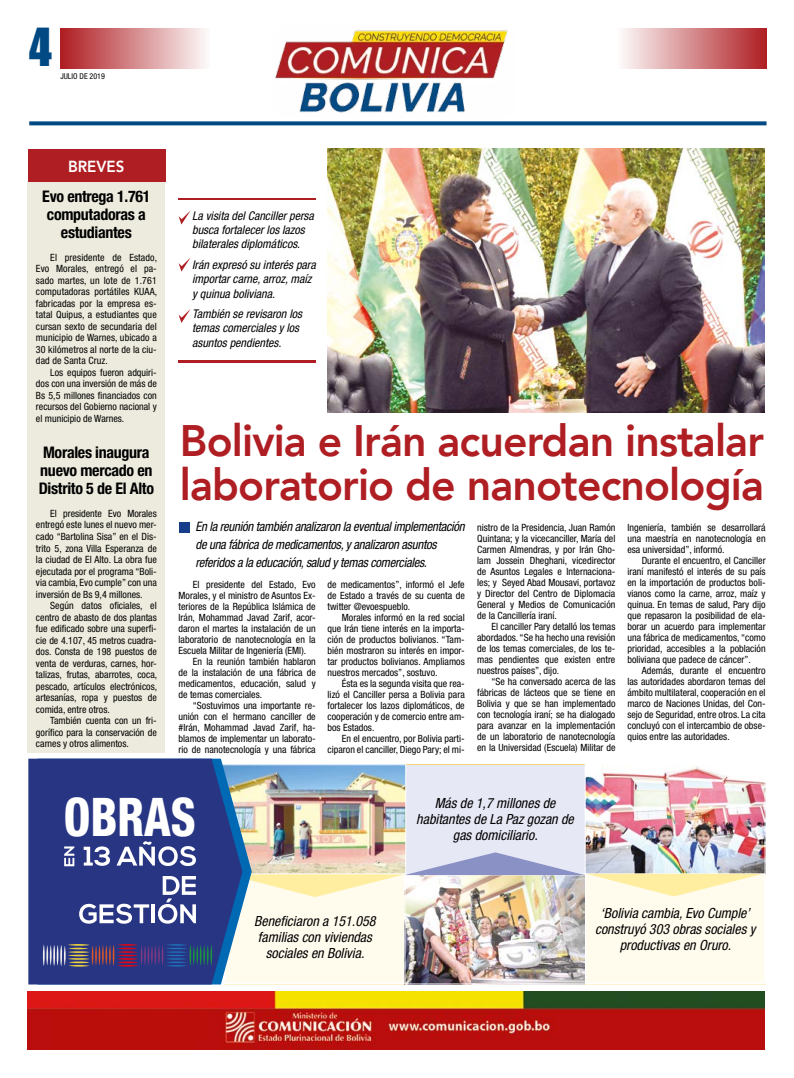
<style>
.page{position:relative;width:794px;height:1078px;background:#fff}
.page>*{position:absolute;margin:0;border:0;box-sizing:border-box;transform-origin:0 0}
.t1{font:800 condensed 53.3px "Helvetica Neue LT Std";color:#fff;scale:.87 1}
.t2{font:48.1px "Impact";color:#004982;scale:.95 1}
.t3{font:800 44px/44px "Avenir";letter-spacing:-.02em;color:#af1e23}
.t4{font:700 condensed 16px/18px "Helvetica Neue LT Std";letter-spacing:-.02em;color:#000;text-align:center}
.t5{font:800 16px "Avenir";color:#fff;scale:.94 1}
.t6{font:italic condensed 14px/16px "Helvetica Neue LT Std";color:#000;text-align:center}
.t7{font:italic condensed 13px/18px "Helvetica Neue LT Std";letter-spacing:-.02em;color:#000}
.t8{font:italic condensed 12px/14.4px "Helvetica Neue LT Std";color:#000}
.t9{font:condensed 10px/11px "Helvetica Neue LT Std";color:#000;text-align:justify}
.t10{font:condensed 8px "Helvetica Neue LT Std";color:#000}
</style>
<div class="page">
<img style="left:275px;top:30px;width:233px;height:83px">
<svg style="left:29px;top:121px;width:737px;height:4px;background:#185a8d"></svg>
<svg style="left:60px;top:28px;width:145px;height:41px;background:#d4888a"></svg>
<svg style="left:623px;top:28px;width:143px;height:41px;background:#d4898c"></svg>
<img style="left:328px;top:148px;width:437px;height:264px">
<div style="left:27px;top:182px;width:138px;height:571px;background:#edebdd"></div>
<div style="left:180px;top:522px;width:10px;height:10px;background:#153d8a"></div>
<img style="left:27px;top:991px;width:738px;height:58px">
<hr style="left:178px;top:198px;width:138px;height:2px;background:#af1e23">
<hr style="left:178px;top:360px;width:137px;height:3px;background:#af1e23">
<svg style="left:179px;top:309px;width:12px;height:14px"></svg>
<svg style="left:179px;top:257px;width:12px;height:14px"></svg>
<svg style="left:179px;top:210px;width:12px;height:14px"></svg>
<div style="left:28px;top:149px;width:137px;height:33px;background:#af1e23"></div>
<div style="left:252px;top:875px;width:512px;height:107px;background:#fffcee"></div>
<div style="left:406px;top:764px;width:178px;height:88px;background:#e7e8f5"></div>
<img style="left:252px;top:766px;width:152px;height:86px">
<div style="left:221px;top:764px;width:185px;height:110px;border:1px solid #fff"></div>
<img style="left:406px;top:896px;width:178px;height:86px">
<div style="left:404px;top:874px;width:182px;height:110px;border:1px solid #fff"></div>
<img style="left:586px;top:766px;width:177px;height:86px">
<div style="left:584px;top:764px;width:181px;height:110px;border:1px solid #fff"></div>
<img style="left:252px;top:852px;width:511px;height:44px">
<svg style="left:242px;top:764px;width:10px;height:219px;background:#bed0d1"></svg>
<svg style="left:28px;top:758px;width:214px;height:226px;background:#2e3f89"></svg>
<svg style="left:64px;top:846px;width:10px;height:20px"></svg>
<svg style="left:84px;top:846px;width:26px;height:19px"></svg>
<svg style="left:116px;top:840px;width:80px;height:25px"></svg>
<svg style="left:79px;top:903px;width:70px;height:20px"></svg>
<hr style="left:151px;top:904px;width:4px;height:19px;background:#fff">
<svg style="left:158px;top:875px;width:38px;height:48px"></svg>
<svg style="left:43px;top:943px;width:169px;height:23px;background:#4b497b"></svg>
<h2 class="t2" style="left:29px;top:10px;width:26px">4</h2>
<p class="t10" style="left:60px;top:72px;width:46px">JULIO DE 2019</p>
<h3 class="t5" style="left:68px;top:154px;width:61px">BREVES</h3>
<h3 class="t4" style="left:42px;top:187px;width:110px">Evo entrega 1.761 computadoras a estudiantes</h3>
<p class="t9" style="left:36px;top:251px;width:123px;line-height:11.5px;text-indent:14px">El presidente de Estado, Evo Morales, entregó el pa&shy;sado martes, un lote de 1.761 computadoras portátiles KUAA, fabricadas por la empresa es&shy;tatal Quipus, a estudiantes que cursan sexto de secundaria del municipio de Warnes, ubicado a 30 kilómetros al norte de la ciu&shy;dad de Santa Cruz.</p>
<p class="t9" style="left:36px;top:366px;width:122px;line-height:11.5px;text-indent:14px">Los equipos fueron adquiri&shy;dos con una inversión de más de Bs 5,5 millones financiados con recursos del Gobierno nacional y el municipio de Warnes.</p>
<h3 class="t4" style="left:39px;top:443px;width:117px;text-align:left">Morales inaugura nuevo mercado en<br>Distrito 5 de El Alto</h3>
<p class="t9" style="left:36px;top:507px;width:122px;line-height:11.5px;text-indent:14px">El presidente Evo Morales entregó este lunes el nuevo mer&shy;cado “Bartolina Sisa” en el Dis&shy;trito 5, zona Villa Esperanza de la ciudad de El Alto. La obra fue ejecutada por el programa “Boli&shy;via cambia, Evo cumple” con una inversión de Bs 9,4 millones.</p>
<p class="t9" style="left:36px;top:599px;width:123px;line-height:11.5px;text-indent:14px">Según datos oficiales, el centro de abasto de dos plantas fue edificado sobre una superfi&shy;cie de 4.107, 45 metros cuadra&shy;dos. Consta de 198 puestos de venta de verduras, carnes, hor&shy;talizas, frutas, abarrotes, coca, pescado, artículos electrónicos, artesanías, ropa y puestos de comida, entre otros.</p>
<p class="t9" style="left:36px;top:714px;width:122px;line-height:11.5px;text-indent:14px">También cuenta con un fri&shy;gorífico para la conservación de carnes y otros alimentos.</p>
<p class="t8" style="left:192px;top:208px;width:123px">La visita del Canciller persa busca fortalecer los lazos bilaterales diplomáticos.</p>
<p class="t8" style="left:192px;top:257px;width:125px">Irán expresó su interés para importar carne, arroz, maíz y quinua boliviana.</p>
<p class="t8" style="left:192px;top:307px;width:111px">También se revisaron los temas comerciales y los asuntos pendientes.</p>
<h3 class="t3" style="left:180px;top:418px;width:585px">Bolivia e Irán acuerdan instalar laboratorio de nanotecnología</h3>
<h3 class="t7" style="left:195px;top:518px;width:271px">En la reunión también analizaron la eventual implementación de una fábrica de medicamentos, y analizaron asuntos referidos a la educación, salud y temas comerciales.</h3>
<p class="t9" style="left:193px;top:578px;width:124px">El presidente del Estado, Evo</p>
<p class="t9" style="left:179px;top:589px;width:139px">Morales, y el ministro de Asuntos Ex-</p>
<p class="t9" style="left:179px;top:600px;width:139px">teriores de la República Islámica de</p>
<p class="t9" style="left:179px;top:611px;width:139px">Irán, Mohammad Javad Zarif, acor-</p>
<p class="t9" style="left:179px;top:622px;width:139px">daron el martes la instalación de un</p>
<p class="t9" style="left:179px;top:633px;width:139px">laboratorio de nanotecnología en la</p>
<p class="t9" style="left:179px;top:644px;width:129px">Escuela Militar de Ingeniería (EMI).</p>
<p class="t9" style="left:193px;top:655px;width:124px">En la reunión también hablaron</p>
<p class="t9" style="left:179px;top:666px;width:139px">de la instalación de una fábrica de</p>
<p class="t9" style="left:179px;top:677px;width:139px">medicamentos, educación, salud y</p>
<p class="t9" style="left:179px;top:688px;width:85px">de temas comerciales.</p>
<p class="t9" style="left:193px;top:699px;width:124px">“Sostuvimos una importante re-</p>
<p class="t9" style="left:179px;top:710px;width:139px">unión con el hermano canciller de</p>
<p class="t9" style="left:179px;top:721px;width:139px">#Irán, Mohammad Javad Zarif, ha-</p>
<p class="t9" style="left:179px;top:732px;width:139px">blamos de implementar un laborato-</p>
<p class="t9" style="left:179px;top:743px;width:139px">rio de nanotecnología y una fábrica</p>
<p class="t9" style="left:327px;top:578px;width:139px">de medicamentos”, informó el Jefe de Estado a través de su cuenta de twitter @evoespueblo.</p>
<p class="t9" style="left:327px;top:611px;width:139px;text-indent:14px">Morales informó en la red social que Irán tiene interés en la importa&shy;ción de productos bolivianos. “Tam&shy;bién mostraron su interés en impor&shy;tar productos bolivianos. Ampliamos nuestros mercados”, sostuvo.</p>
<p class="t9" style="left:327px;top:677px;width:139px;text-indent:14px">Ésta es la segunda visita que rea&shy;lizó el Canciller persa a Bolivia para fortalecer los lazos diplomáticos, de cooperación y de comercio entre am&shy;bos Estados.</p>
<p class="t9" style="left:327px;top:732px;width:139px;text-align:right">En el encuentro, por Bolivia parti&shy;ciparon el canciller, Diego Pary; el mi-</p>
<p class="t9" style="left:477px;top:522px;width:140px">nistro de la Presidencia, Juan Ramón Quintana; y la vicecanciller, María del Carmen Almendras, y por Irán Gho&shy;lam Jossein Dheghani, vicedirector de Asuntos Legales e Internaciona&shy;les; y Seyed Abad Mousavi, portavoz y Director del Centro de Diplomacia General y Medios de Comunicación de la Cancillería iraní.</p>
<p class="t9" style="left:477px;top:621px;width:140px;text-indent:14px">El canciller Pary detalló los temas abordados. “Se ha hecho una revisión de los temas comerciales, de los te&shy;mas pendientes que existen entre nuestros países”, dijo.</p>
<p class="t9" style="left:477px;top:676px;width:140px;text-indent:14px">“Se ha conversado acerca de las fábricas de lácteos que se tiene en Bolivia y que se han implementado con tecnología iraní; se ha dialogado para avanzar en la implementación de un laboratorio de nanotecnología en la Universidad (Escuela) Militar de</p>
<p class="t9" style="left:627px;top:522px;width:140px">Ingeniería, también se desarrollará una maestría en nanotecnología en esa universidad”, informó.</p>
<p class="t9" style="left:627px;top:555px;width:140px;text-indent:14px">Durante el encuentro, el Canciller iraní manifestó el interés de su país en la importación de productos boli&shy;vianos como la carne, arroz, maíz y quinua. En temas de salud, Pary dijo que repasaron la posibilidad de ela&shy;borar un acuerdo para implementar una fábrica de medicamentos, “como prioridad, accesibles a la población boliviana que padece de cáncer”.</p>
<p class="t9" style="left:627px;top:665px;width:140px;text-indent:14px">Además, durante el encuentro las autoridades abordaron temas del ámbito multilateral, cooperación en el marco de Naciones Unidas, del Con&shy;sejo de Seguridad, entre otros. La cita concluyó con el intercambio de obse&shy;quios entre las autoridades.</p>
<h1 class="t1" style="left:64px;top:784px;width:153px">OBRAS</h1>
<h3 class="t6" style="left:416px;top:795px;width:159px">Más de 1,7 millones de habitantes de La Paz gozan de gas domiciliario.</h3>
<h3 class="t6" style="left:254px;top:913px;width:123px">Beneficiaron a 151.058 familias con viviendas sociales en Bolivia.</h3>
<h3 class="t6" style="left:595px;top:905px;width:162px">‘Bolivia cambia, Evo Cumple’ construyó 303 obras sociales y productivas en Oruro.</h3>
</div>
